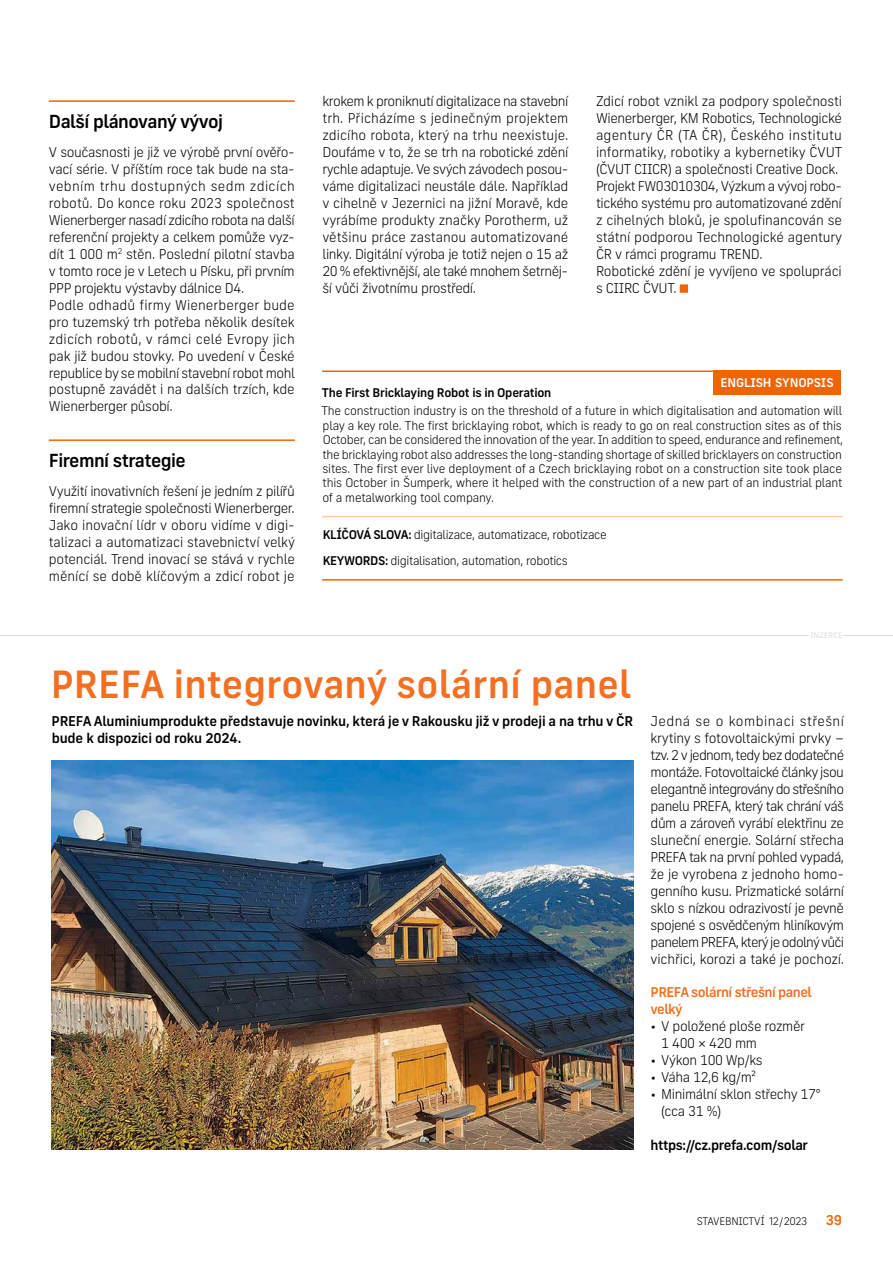
<style>
.page{position:relative;width:893px;height:1263px;background:#fff}
.page>*{position:absolute;margin:0;border:0;box-sizing:border-box;transform-origin:0 0}
.t1{font:500 37.5px "New Frank";letter-spacing:.005em;color:#f36f21}
.t2{font:500 18px "New Frank";letter-spacing:-.03em;color:#000}
.t3{font:300 13.5px/17px "New Frank";letter-spacing:-.025em;color:#000}
.t4{font:500 13.5px/17px "New Frank";letter-spacing:-.015em;color:#000}
.t5{font:500 13.5px/17px "New Frank";letter-spacing:-.04em;color:#f36f21}
.t6{font:500 13.5px "New Frank";color:#ec6608}
.t7{font:300 12px/14.4px "New Frank";letter-spacing:-.03em;color:#000;text-align:justify}
.t8{font:500 12px "New Frank";letter-spacing:-.02em;color:#000}
.t9{font:500 12px "New Frank";letter-spacing:-.01em;color:#fff}
.t10{font:300 10.5px "New Frank";letter-spacing:-.03em;color:#000}
.t11{font:7.5px "New Frank";letter-spacing:.02em;color:#dadada}
.s1{font-weight:500}
</style>
<div class="page">
<hr style="left:322px;top:516px;width:521px;height:1px;background:#fdd491">
<hr style="left:322px;top:579px;width:521px;height:2px;background:#ec6608">
<div style="left:713px;top:370px;width:128px;height:25px;background:#ec6608"></div>
<hr style="left:322px;top:370px;width:391px;height:2px;background:#ec6608">
<hr style="left:49px;top:100px;width:246px;height:2px;background:#ec6608">
<hr style="left:49px;top:439px;width:246px;height:2px;background:#ec6608">
<div style="left:680px;top:284px;width:8px;height:9px;background:#ec6608"></div>
<hr style="left:0;top:635px;width:893px;height:1px;background:#dadada">
<div style="left:810px;top:632px;width:33px;height:6px;background:#fff"></div>
<img style="left:51px;top:760px;width:583px;height:390px">
<h2 class="t2" style="left:49px;top:110px;width:176px">Další plánovaný vývoj</h2>
<p class="t3" style="left:49px;top:144px;width:248px">V současnosti je již ve výrobě první ověřo&shy;vací série. V příštím roce tak bude na sta&shy;vebním trhu dostupných sedm zdicích robotů. Do konce roku 2023 společnost Wienerberger nasadí zdicího robota na další referenční projekty a celkem pomůže vyz&shy;dít 1 000 m<sup>2</sup> stěn. Poslední pilotní stavba v tomto roce je v Letech u Písku, při prvním PPP projektu výstavby dálnice D4.<br>Podle odhadů firmy Wienerberger bude pro tuzemský trh potřeba několik desítek zdicích robotů, v rámci celé Evropy jich pak již budou stovky. Po uvedení v České republice by se mobilní stavební robot mohl postupně zavádět i na dalších trzích, kde Wienerberger působí.</p>
<h2 class="t2" style="left:49px;top:449px;width:138px">Firemní strategie</h2>
<p class="t3" style="left:49px;top:483px;width:248px;text-align:justify">Využití inovativních řešení je jedním z pilířů firemní strategie společnosti Wienerberger.<br>Jako inovační lídr v oboru vidíme v digi&shy;talizaci a automatizaci stavebnictví velký potenciál. Trend inovací se stává v rychle měnící se době klíčovým a zdicí robot je</p>
<p class="t3" style="left:322px;top:93px;width:248px">krokem k proniknutí digitalizace na stavební trh. Přicházíme s jedinečným projektem zdicího robota, který na trhu neexistuje.<br>Doufáme v to, že se trh na robotické zdění rychle adaptuje. Ve svých závodech posou&shy;váme digitalizaci neustále dále. Například v cihelně v Jezernici na jižní Moravě, kde vyrábíme produkty značky Porotherm, už většinu práce zastanou automatizované linky. Digitální výroba je totiž nejen o 15 až 20 % efektivnější, ale také mnohem šetrněj&shy;ší vůči životnímu prostředí.</p>
<p class="t3" style="left:596px;top:93px;width:248px">Zdicí robot vznikl za podpory společnosti Wienerberger, KM Robotics, Technologické agentury ČR (TA ČR), Českého institutu informatiky, robotiky a kybernetiky ČVUT (ČVUT CIICR) a společnosti Creative Dock.<br>Projekt FW03010304, Výzkum a vývoj robo&shy;tického systému pro automatizované zdění z cihelných bloků, je spolufinancován se státní podporou Technologické agentury ČR v rámci programu TREND.<br>Robotické zdění je vyvíjeno ve spolupráci s CIIRC ČVUT.</p>
<p class="t9" style="left:720px;top:375px;width:115px">ENGLISH SYNOPSIS</p>
<p class="t8" style="left:322px;top:385px;width:231px">The First Bricklaying Robot is in Operation</p>
<p class="t7" style="left:321px;top:404px;width:523px">The construction industry is on the threshold of a future in which digitalisation and automation will play a key role. The first bricklaying robot, which is ready to go on real construction sites as of this October, can be considered the innovation of the year. In addition to speed, endurance and refinement, the bricklaying robot also addresses the long-standing shortage of skilled bricklayers on construction sites. The first ever live deployment of a Czech bricklaying robot on a construction site took place this October in Šumperk, where it helped with the construction of a new part of an industrial plant of a metalworking tool company.</p>
<p class="t7" style="left:323px;top:521px;width:285px;line-height:26.2px"><span class="s1">KLÍČOVÁ SLOVA:</span> digitalizace, automatizace, robotizace<br><span class="s1">KEYWORDS:</span> digitalisation, automation, robotics</p>
<p class="t11" style="left:810px;top:631px;width:33px">INZERCE</p>
<h1 class="t1" style="left:51px;top:660px;width:582px">PREFA integrovaný solární panel</h1>
<p class="t4" style="left:52px;top:713px;width:583px">PREFA Aluminiumprodukte představuje novinku, která je v Rakousku již v prodeji a na trhu v ČR bude k dispozici od roku 2024.</p>
<p class="t3" style="left:651px;top:713px;width:195px;text-align:justify">Jedná se o kombinaci střešní krytiny s fotovoltaickými prvky – tzv. 2 v jednom, tedy bez dodatečné montáže. Fotovoltaické články jsou elegantně integrovány do střešního panelu PREFA, který tak chrání váš dům a zároveň vyrábí elektřinu ze sluneční energie. Solární střecha PREFA tak na první pohled vypadá, že je vyrobena z jednoho homo&shy;genního kusu. Prizmatické solární sklo s nízkou odrazivostí je pevně spojené s osvědčeným hliníkovým panelem PREFA, který je odolný vůči vichřici, korozi a také je pochozí.</p>
<p class="t5" style="left:651px;top:984px;width:163px">PREFA solární střešní panel velký</p>
<p class="t3" style="left:661px;top:1018px;width:145px;text-indent:-11px">• V položené ploše rozměr<br>1 400 × 420 mm</p>
<p class="t3" style="left:651px;top:1052px;width:114px">• Výkon 100 Wp/ks</p>
<p class="t3" style="left:651px;top:1069px;width:107px">• Váha 12,6 kg/m²</p>
<p class="t3" style="left:661px;top:1086px;width:161px;text-indent:-11px">• Minimální sklon střechy 17° (cca 31 %)</p>
<p class="t4" style="left:651px;top:1136px;width:159px">https://cz.prefa.com/solar</p>
<p class="t10" style="left:697px;top:1215px;width:112px">STAVEBNICTVÍ 12/2023</p>
<p class="t6" style="left:826px;top:1211px;width:17px">39</p>
</div>
